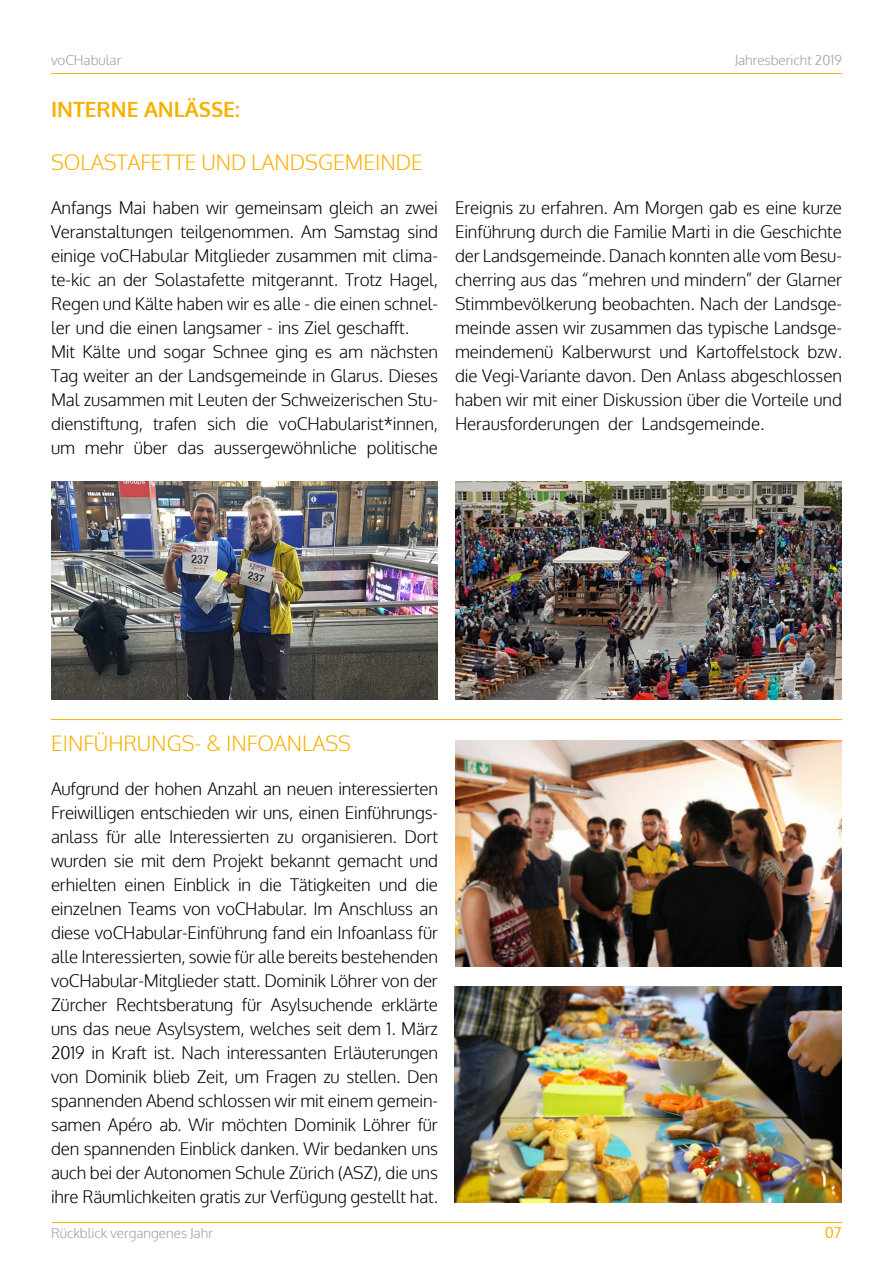
<style>
.page{position:relative;width:893px;height:1263px;background:#fff}
.page>*{position:absolute;margin:0;border:0;box-sizing:border-box;transform-origin:0 0}
.t1{font:300 21px "Oxygen";color:#f9b000}
.t2{font:700 21px "Oxygen";color:#f9b000}
.t3{font:300 17.25px/24px "Oxygen";letter-spacing:-.005em;color:#000;text-align:justify}
.t4{font:15px "Oxygen";color:#f9b000}
.t5{font:300 13.5px "Oxygen";color:#9d9d9c}
</style>
<div class="page">
<hr style="left:51px;top:73px;width:791px;height:1px;background:#f9b000">
<hr style="left:52px;top:1222px;width:790px;height:1px;background:#f9b000">
<img style="left:51px;top:482px;width:387px;height:217px">
<img style="left:455px;top:741px;width:387px;height:225px">
<img style="left:455px;top:986px;width:387px;height:216px">
<hr style="left:51px;top:719px;width:791px;height:1px;background:#f9b000">
<img style="left:455px;top:482px;width:387px;height:217px">
<p class="t5" style="left:51px;top:52px;width:72px">voCHabular</p>
<p class="t5" style="left:735px;top:52px;width:109px">Jahresbericht 2019</p>
<p class="t2" style="left:51px;top:96px;width:190px">INTERNE ANLÄSSE:</p>
<p class="t1" style="left:51px;top:150px;width:373px">SOLASTAFETTE UND LANDSGEMEINDE</p>
<p class="t3" style="left:51px;top:197px;width:388px;text-align:left">Anfangs Mai haben wir gemeinsam gleich an zwei Veranstaltungen teilgenommen. Am Samstag sind einige voCHabular Mitglieder zusammen mit clima&shy;te-kic an der Solastafette mitgerannt. Trotz Hagel, Regen und Kälte haben wir es alle - die einen schnel&shy;ler und die einen langsamer - ins Ziel geschafft.<br>Mit Kälte und sogar Schnee ging es am nächsten Tag weiter an der Landsgemeinde in Glarus. Dieses Mal zusammen mit Leuten der Schweizerischen Stu&shy;dienstiftung, trafen sich die voCHabularist*innen, um mehr über das aussergewöhnliche politische</p>
<p class="t3" style="left:455px;top:197px;width:389px">Ereignis zu erfahren. Am Morgen gab es eine kurze Einführung durch die Familie Marti in die Geschichte der Landsgemeinde. Danach konnten alle vom Besu&shy;cherring aus das “mehren und mindern” der Glarner Stimmbevölkerung beobachten. Nach der Landsge&shy;meinde assen wir zusammen das typische Landsge&shy;meindemenü Kalberwurst und Kartoffelstock bzw. die Vegi-Variante davon. Den Anlass abgeschlossen haben wir mit einer Diskussion über die Vorteile und Herausforderungen der Landsgemeinde.</p>
<p class="t1" style="left:51px;top:730px;width:302px">EINFÜHRUNGS- &amp; INFOANLASS</p>
<p class="t3" style="left:51px;top:777px;width:389px">Aufgrund der hohen Anzahl an neuen interessierten Freiwilligen entschieden wir uns, einen Einführungs&shy;anlass für alle Interessierten zu organisieren. Dort wurden sie mit dem Projekt bekannt gemacht und erhielten einen Einblick in die Tätigkeiten und die einzelnen Teams von voCHabular. Im Anschluss an diese voCHabular-Einführung fand ein Infoanlass für alle Interessierten, sowie für alle bereits bestehenden voCHabular-Mitglieder statt. Dominik Löhrer von der Zürcher Rechtsberatung für Asylsuchende erklärte uns das neue Asylsystem, welches seit dem 1. März 2019 in Kraft ist. Nach interessanten Erläuterungen von Dominik blieb Zeit, um Fragen zu stellen. Den spannenden Abend schlossen wir mit einem gemein&shy;samen Apéro ab. Wir möchten Dominik Löhrer für den spannenden Einblick danken. Wir bedanken uns auch bei der Autonomen Schule Zürich (ASZ), die uns ihre Räumlichkeiten gratis zur Verfügung gestellt hat.</p>
<p class="t5" style="left:51px;top:1225px;width:164px">Rückblick vergangenes Jahr</p>
<p class="t4" style="left:825px;top:1222px;width:18px">07</p>
</div>
